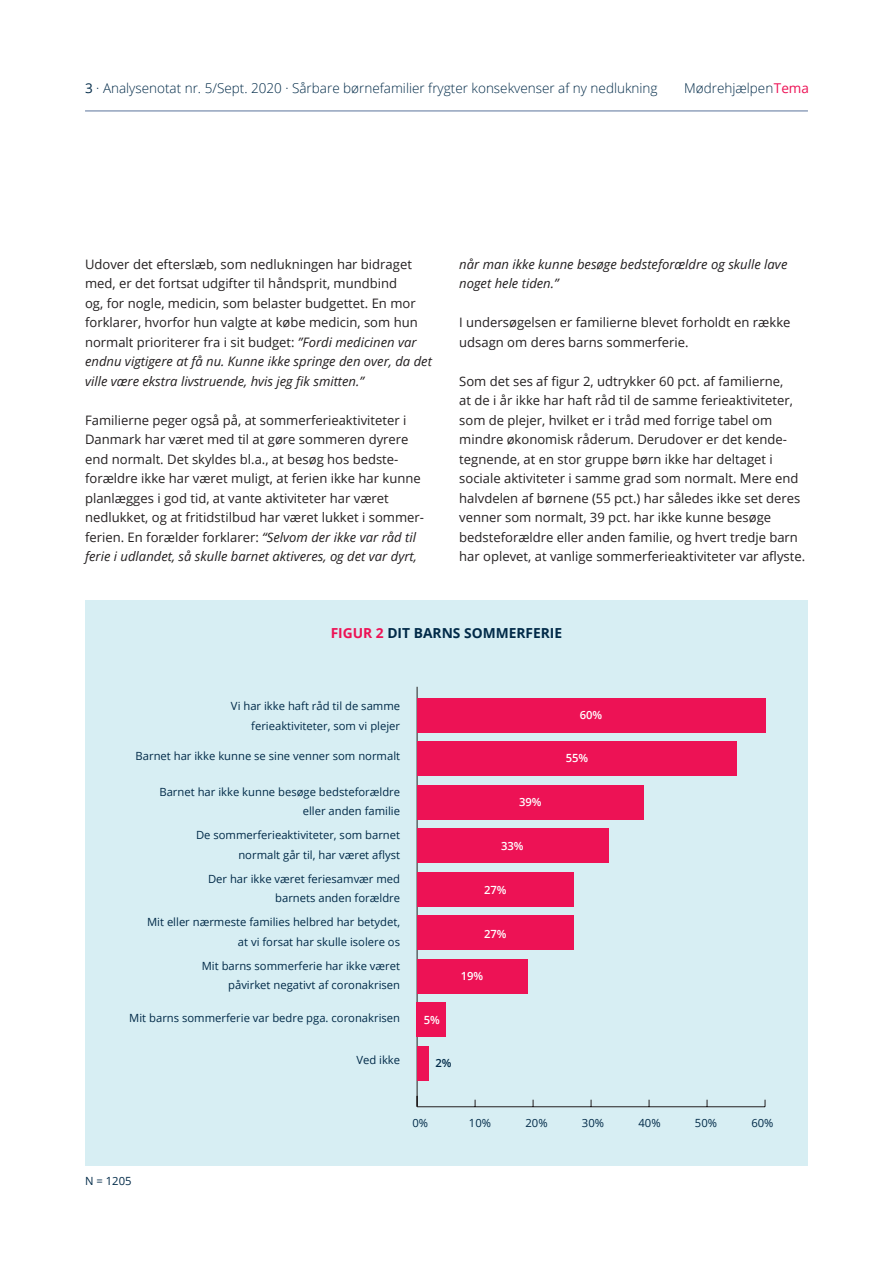
<style>
.page{position:relative;width:893px;height:1263px;background:#fff}
.page>*{position:absolute;margin:0;border:0;box-sizing:border-box;transform-origin:0 0}
.Figurtitler{font:700 13.8px "Open Sans";color:#012a48}
.t1{font:300 13.5px "Open Sans";color:#012a48}
.Brødtekst_8_7_13{font:13.05px/19.5px "Open Sans";color:#231f20}
.Brødtekst_8_7_13-2{font:italic 13.05px/19.5px "Open Sans";color:#231f20}
.Figurtekst{font:11.25px/19.5px "Open Sans";color:#012a48;text-align:right}
.Figurtal{font:600 11.25px "Open Sans";color:#fff}
.Figurtal-2{font:600 11.25px "Open Sans";color:#012a48}
.s1{font-weight:400}
.s2{font-weight:400;color:#ed1255}
.s3{font-style:italic}
.s4{color:#ed1255}
</style>
<div class="page">
<hr style="left:85px;top:111px;width:723px;height:1px;background:#5b749b">
<div style="left:85px;top:600px;width:723px;height:566px;background:#d7eef3"></div>
<hr style="left:417px;top:1106px;width:348px;height:1px;background:#231f20">
<hr style="left:417px;top:687px;width:1px;height:420px;background:#231f20">
<div style="left:417px;top:1046px;width:12px;height:34px;background:#ed1255"></div>
<div style="left:417px;top:1002px;width:29px;height:35px;background:#ed1255"></div>
<div style="left:417px;top:959px;width:110px;height:34px;background:#ed1255"></div>
<div style="left:417px;top:915px;width:157px;height:35px;background:#ed1255"></div>
<div style="left:417px;top:872px;width:157px;height:34px;background:#ed1255"></div>
<div style="left:417px;top:828px;width:191px;height:35px;background:#ed1255"></div>
<div style="left:417px;top:785px;width:226px;height:34px;background:#ed1255"></div>
<div style="left:417px;top:741px;width:319px;height:35px;background:#ed1255"></div>
<div style="left:417px;top:698px;width:348px;height:34px;background:#ed1255"></div>
<p class="t1" style="left:85px;top:79px;width:574px"><span class="s1">3</span> · Analysenotat nr. 5/Sept. 2020 · Sårbare børnefamilier frygter konsekvenser af ny nedlukning</p>
<p class="t1" style="left:684px;top:79px;width:126px">Mødrehjælpen<span class="s2">Tema</span></p>
<p class="Brødtekst_8_7_13" style="left:85px;top:254px;width:348px">Udover det efterslæb, som nedlukningen har bidraget med, er det fortsat udgifter til håndsprit, mundbind<br>og, for nogle, medicin, som belaster budgettet. En mor forklarer, hvorfor hun valgte at købe medicin, som hun normalt prioriterer fra i sit budget: <span class="s3">”Fordi medicinen var endnu vigtigere at få nu. Kunne ikke springe den over, da det ville være ekstra livstruende, hvis jeg fik smitten.”</span></p>
<p class="Brødtekst_8_7_13" style="left:85px;top:410px;width:340px">Familierne peger også på, at sommerferieaktiviteter i Danmark har været med til at gøre sommeren dyrere end normalt. Det skyldes bl.a., at besøg hos bedste&shy;forældre ikke har været muligt, at ferien ikke har kunne planlægges i god tid, at vante aktiviteter har været nedlukket, og at fritidstilbud har været lukket i sommer&shy;ferien. En forælder forklarer: <span class="s3">“Selvom der ikke var råd til ferie i udlandet, så skulle barnet aktiveres, og det var dyrt,</span></p>
<p class="Brødtekst_8_7_13-2" style="left:459px;top:254px;width:330px">når man ikke kunne besøge bedsteforældre og skulle lave noget hele tiden.”</p>
<p class="Brødtekst_8_7_13" style="left:459px;top:312px;width:333px">I undersøgelsen er familierne blevet forholdt en række udsagn om deres barns sommerferie.</p>
<p class="Brødtekst_8_7_13" style="left:459px;top:371px;width:347px">Som det ses af figur 2, udtrykker 60 pct. af familierne,<br>at de i år ikke har haft råd til de samme ferieaktiviteter, som de plejer, hvilket er i tråd med forrige tabel om mindre økonomisk råderum. Derudover er det kende&shy;tegnende, at en stor gruppe børn ikke har deltaget i sociale aktiviteter i samme grad som normalt. Mere end halvdelen af børnene (55 pct.) har således ikke set deres venner som normalt, 39 pct. har ikke kunne besøge bedsteforældre eller anden familie, og hvert tredje barn har oplevet, at vanlige sommerferieaktiviteter var aflyste.</p>
<p class="Figurtitler" style="left:331px;top:623px;width:233px"><span class="s4">FIGUR 2</span> DIT BARNS SOMMERFERIE</p>
<p class="Figurtekst" style="left:231px;top:696px;width:171px">Vi har ikke haft råd til de samme ferieaktiviteter, som vi plejer</p>
<p class="Figurtekst" style="left:136px;top:746px;width:266px">Barnet har ikke kunne se sine venner som normalt</p>
<p class="Figurtekst" style="left:159px;top:782px;width:242px">Barnet har ikke kunne besøge bedsteforældre eller anden familie</p>
<p class="Figurtekst" style="left:196px;top:825px;width:206px">De sommerferieaktiviteter, som barnet normalt går til, har været aflyst</p>
<p class="Figurtekst" style="left:208px;top:869px;width:194px">Der har ikke været feriesamvær med barnets anden forældre</p>
<p class="Figurtekst" style="left:147px;top:912px;width:255px">Mit eller nærmeste families helbred har betydet, at vi forsat har skulle isolere os</p>
<p class="Figurtekst" style="left:202px;top:956px;width:200px">Mit barns sommerferie har ikke været påvirket negativt af coronakrisen</p>
<p class="Figurtekst" style="left:129px;top:1008px;width:272px">Mit barns sommerferie var bedre pga. coronakrisen</p>
<p class="Figurtekst" style="left:356px;top:1050px;width:45px">Ved ikke</p>
<p class="Figurtal" style="left:519px;top:794px;width:24px">39%</p>
<p class="Figurtal" style="left:501px;top:838px;width:24px">33%</p>
<p class="Figurtal" style="left:484px;top:882px;width:24px">27%</p>
<p class="Figurtal" style="left:484px;top:926px;width:24px">27%</p>
<p class="Figurtal" style="left:461px;top:968px;width:24px">19%</p>
<p class="Figurtal" style="left:424px;top:1012px;width:18px">5%</p>
<p class="Figurtal-2" style="left:435px;top:1055px;width:18px">2%</p>
<p class="Figurtal" style="left:580px;top:707px;width:24px">60%</p>
<p class="Figurtal" style="left:566px;top:750px;width:24px">55%</p>
<p class="Figurtekst" style="left:85px;top:1171px;width:48px">N = 1205</p>
<p class="Figurtekst" style="left:412px;top:1113px;width:17px">0%</p>
<p class="Figurtekst" style="left:469px;top:1113px;width:24px">10%</p>
<p class="Figurtekst" style="left:525px;top:1113px;width:24px">20%</p>
<p class="Figurtekst" style="left:582px;top:1113px;width:24px">30%</p>
<p class="Figurtekst" style="left:638px;top:1113px;width:24px">40%</p>
<p class="Figurtekst" style="left:695px;top:1113px;width:24px">50%</p>
<p class="Figurtekst" style="left:751px;top:1113px;width:24px">60%</p>
</div>
